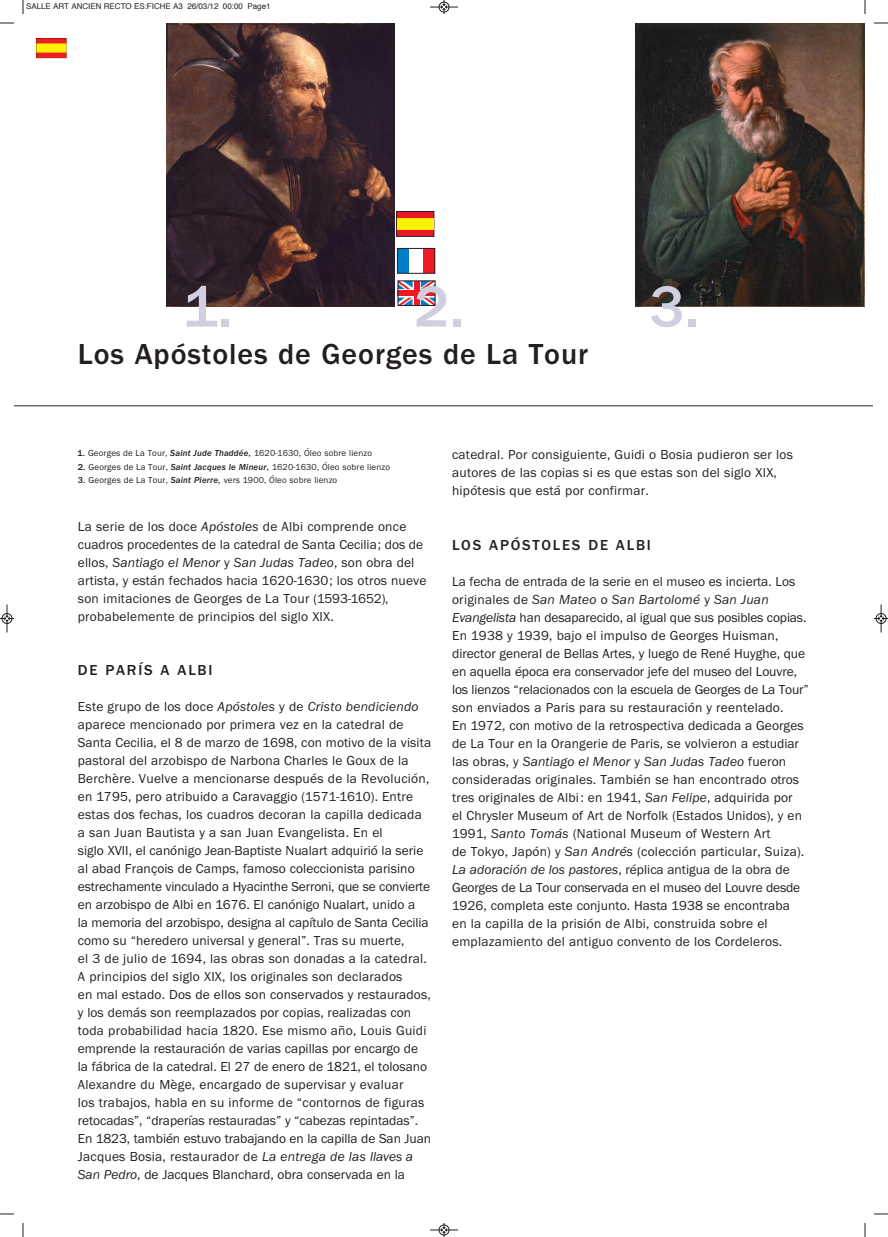
<style>
.page{position:relative;width:888px;height:1237px;background:#fff}
.page>*{position:absolute;margin:0;border:0;box-sizing:border-box;transform-origin:0 0}
.t1{font:60px "Itc Franklin Med FO";color:#cfcfe1}
.t2{font:30px "Itc Franklin Med FO";letter-spacing:.03em;color:#241f1f}
.t3{font:15px "Itc Franklin Med FO";letter-spacing:.115em;color:#241f1f}
.t4{font:13.5px/18px "Itc Franklin Bk FO";letter-spacing:.01em;color:#241f1f}
.t5{font:13.5px "Itc Franklin Bk Ita FO";letter-spacing:.015em;color:#241f1f}
.t6{font:9px "Itc Franklin Bk FO";letter-spacing:.015em;color:#241f1f}
.t7{font:8px "Helvetica";color:#241f1f}
.s1{font-family:"Itc Franklin Med FO"}
.s2{font-family:"Itc Franklin Med Ita FO"}
.s3{font-family:"Itc Franklin Bk Ita FO"}
.s4{font-family:"Itc Franklin Bk FO"}
</style>
<div class="page">
<img style="left:166px;top:23px;width:228px;height:283px">
<svg style="left:400px;top:283px;width:13px;height:6px"></svg>
<svg style="left:421px;top:298px;width:12px;height:6px"></svg>
<svg style="left:400px;top:297px;width:13px;height:7px"></svg>
<svg style="left:421px;top:283px;width:12px;height:6px"></svg>
<div style="left:414px;top:281px;width:5px;height:24px;background:#ef1923"></div>
<div style="left:398px;top:290px;width:37px;height:6px;background:#ef1923"></div>
<div style="left:398px;top:281px;width:37px;height:25px;border:1px solid #241f1f"></div>
<div style="left:397px;top:248px;width:12px;height:25px;background:#007ec6"></div>
<div style="left:423px;top:248px;width:12px;height:25px;background:#ef1923"></div>
<div style="left:397px;top:248px;width:38px;height:25px;border:1px solid #241f1f"></div>
<div style="left:397px;top:211px;width:37px;height:25px;background:#ef1923"></div>
<div style="left:396px;top:211px;width:38px;height:25px;border:1px solid #241f1f"></div>
<div style="left:397px;top:218px;width:37px;height:11px;background:#fff300"></div>
<img style="left:635px;top:23px;width:229px;height:283px">
<hr style="left:14px;top:405px;width:859px;height:1px;background:#241f1f">
<img style="left:37px;top:38px;width:30px;height:21px">
<svg style="left:23px;top:0;width:1px;height:14px"></svg>
<svg style="left:0;top:23px;width:14px;height:1px"></svg>
<svg style="left:865px;top:0;width:1px;height:14px"></svg>
<svg style="left:874px;top:23px;width:14px;height:1px"></svg>
<svg style="left:23px;top:1223px;width:1px;height:14px"></svg>
<svg style="left:0;top:1213px;width:14px;height:1px"></svg>
<svg style="left:865px;top:1223px;width:1px;height:14px"></svg>
<svg style="left:874px;top:1213px;width:14px;height:1px"></svg>
<svg style="left:430px;top:0;width:28px;height:14px"></svg>
<svg style="left:430px;top:1223px;width:28px;height:14px"></svg>
<svg style="left:0;top:604px;width:14px;height:28px"></svg>
<svg style="left:874px;top:604px;width:14px;height:28px"></svg>
<p class="t7" style="left:26px;top:3px;width:246px">SALLE ART ANCIEN RECTO ES:FICHE A3 26/03/12 00:00 Page1</p>
<h1 class="t1" style="left:186px;top:271px;width:48px">1.</h1>
<h1 class="t1" style="left:414px;top:271px;width:52px">2.</h1>
<h1 class="t1" style="left:649px;top:271px;width:52px">3.</h1>
<h2 class="t2" style="left:78px;top:336px;width:511px">Los Apóstoles de Georges de La Tour</h2>
<p class="t6" style="left:78px;top:448px;width:296px"><span class="s1">1.</span> Georges de La Tour, <span class="s2">Saint Jude Thaddée</span><span class="s1">,</span> 1620-1630, Óleo sobre lienzo</p>
<p class="t6" style="left:78px;top:461px;width:314px"><span class="s1">2.</span> Georges de La Tour, <span class="s2">Saint Jacques le Mineur</span><span class="s1">,</span> 1620-1630, Óleo sobre lienzo</p>
<p class="t6" style="left:78px;top:475px;width:261px"><span class="s1">3.</span> Georges de La Tour, <span class="s2">Saint Pierre</span><span class="s1">,</span> vers 1900, Óleo sobre lienzo</p>
<p class="t4" style="left:78px;top:517px;width:347px">La serie de los doce <span class="s3">Apóstoles</span> de Albi comprende once cuadros procedentes de la catedral de Santa Cecilia; dos de</p>
<p class="t5" style="left:78px;top:554px;width:338px"><span class="s4">ellos,</span> Santiago el Menor <span class="s4">y</span> San Judas Tadeo<span class="s4">, son obra del</span></p>
<p class="t4" style="left:78px;top:571px;width:350px">artista, y están fechados hacia 1620-1630; los otros nueve son imitaciones de Georges de La Tour (1593-1652), probabelemente de principios del siglo XIX.</p>
<p class="t3" style="left:78px;top:661px;width:136px">DE PARÍS A ALBI</p>
<p class="t5" style="left:78px;top:698px;width:342px"><span class="s4">Este grupo de los doce</span> Apóstoles <span class="s4">y de</span> Cristo bendiciendo</p>
<p class="t4" style="left:78px;top:715px;width:355px">aparece mencionado por primera vez en la catedral de Santa Cecilia, el 8 de marzo de 1698, con motivo de la visita pastoral del arzobispo de Narbona Charles le Goux de la Berchère. Vuelve a mencionarse después de la Revolución, en 1795, pero atribuido a Caravaggio (1571-1610). Entre estas dos fechas, los cuadros decoran la capilla dedicada a san Juan Bautista y a san Juan Evangelista. En el<br>siglo XVII, el canónigo Jean-Baptiste Nualart adquirió la serie al abad François de Camps, famoso coleccionista parisino estrechamente vinculado a Hyacinthe Serroni, que se convierte en arzobispo de Albi en 1676. El canónigo Nualart, unido a<br>la memoria del arzobispo, designa al capítulo de Santa Cecilia como su “heredero universal y general”. Tras su muerte,<br>el 3 de julio de 1694, las obras son donadas a la catedral.<br>A principios del siglo XIX, los originales son declarados<br>en mal estado. Dos de ellos son conservados y restaurados, y los demás son reemplazados por copias, realizadas con toda probabilidad hacia 1820. Ese mismo año, Louis Guidi emprende la restauración de varias capillas por encargo de la fábrica de la catedral. El 27 de enero de 1821, el tolosano Alexandre du Mège, encargado de supervisar y evaluar<br>los trabajos, habla en su informe de “contornos de figuras retocadas”, “draperías restauradas” y “cabezas repintadas”.<br>En 1823, también estuvo trabajando en la capilla de San Juan Jacques Bosia, restaurador de <span class="s3">La entrega de las llaves a San Pedro</span>, de Jacques Blanchard, obra conservada en la</p>
<p class="t4" style="left:452px;top:446px;width:342px">catedral. Por consiguiente, Guidi o Bosia pudieron ser los autores de las copias si es que estas son del siglo XIX, hipótesis que está por confirmar.</p>
<p class="t3" style="left:452px;top:535px;width:200px">LOS APÓSTOLES DE ALBI</p>
<p class="t4" style="left:452px;top:572px;width:345px">La fecha de entrada de la serie en el museo es incierta. Los</p>
<p class="t5" style="left:452px;top:591px;width:318px"><span class="s4">originales de</span> San Mateo <span class="s4">o</span> San Bartolomé <span class="s4">y</span> San Juan</p>
<p class="t4" style="left:452px;top:608px;width:358px"><span class="s3">Evangelista</span> han desaparecido, al igual que sus posibles copias.<br>En 1938 y 1939, bajo el impulso de Georges Huisman, director general de Bellas Artes, y luego de René Huyghe, que en aquella época era conservador jefe del museo del Louvre, los lienzos “relacionados con la escuela de Georges de La Tour” son enviados a Paris para su restauración y reentelado.<br>En 1972, con motivo de la retrospectiva dedicada a Georges de La Tour en la Orangerie de Paris, se volvieron a estudiar</p>
<p class="t5" style="left:452px;top:753px;width:336px"><span class="s4">las obras, y</span> Santiago el Menor <span class="s4">y</span> San Judas Tadeo <span class="s4">fueron</span></p>
<p class="t4" style="left:452px;top:770px;width:354px">consideradas originales. También se han encontrado otros tres originales de Albi: en 1941, <span class="s3">San Felipe</span>, adquirida por el Chrysler Museum of Art de Norfolk (Estados Unidos), y en 1991, <span class="s3">Santo Tomás</span> (National Museum of Western Art<br>de Tokyo, Japón) y <span class="s3">San Andrés</span> (colección particular, Suiza).<br><span class="s3">La adoración de los pastores</span>, réplica antigua de la obra de Georges de La Tour conservada en el museo del Louvre desde 1926, completa este conjunto. Hasta 1938 se encontraba en la capilla de la prisión de Albi, construida sobre el emplazamiento del antiguo convento de los Cordeleros.</p>
</div>
